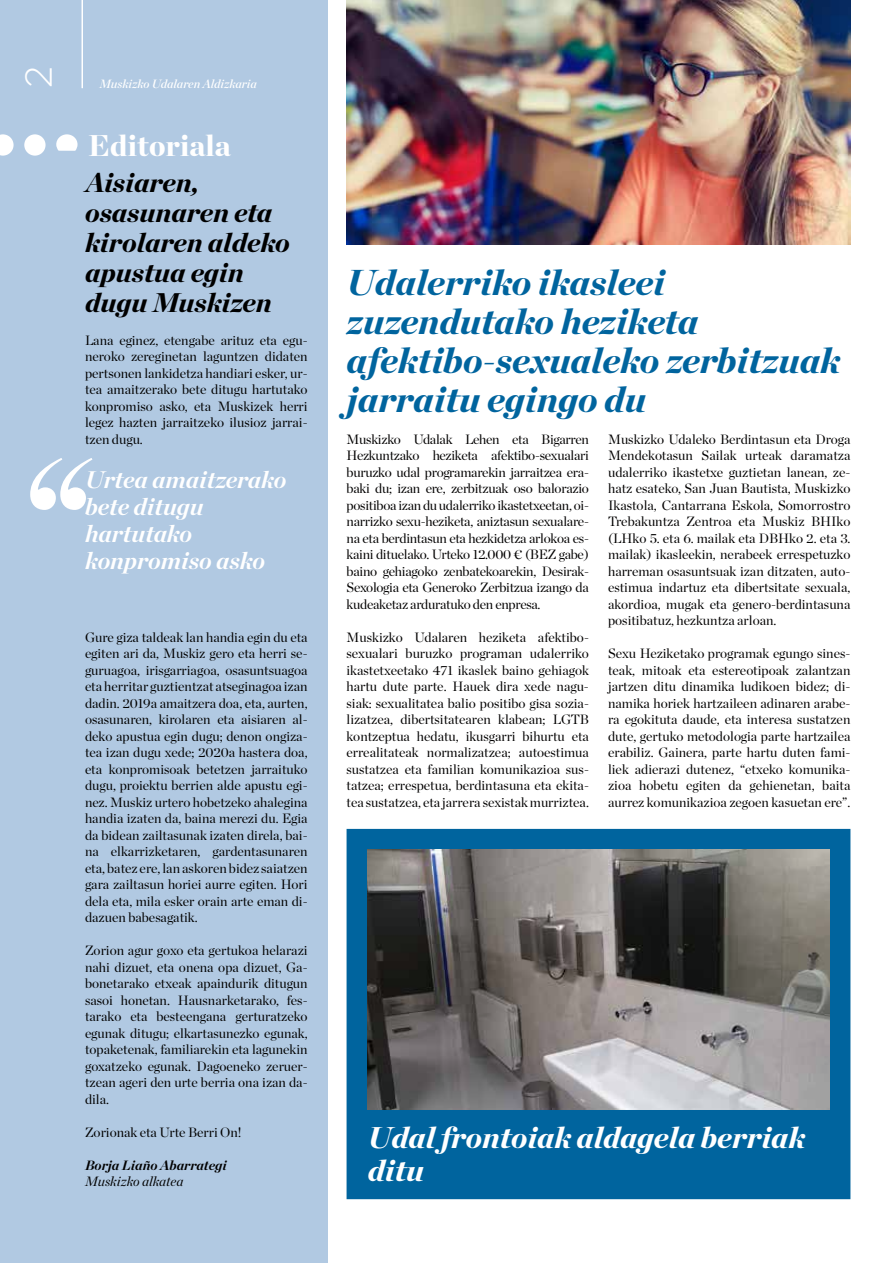
<style>
.page{position:relative;width:893px;height:1263px;background:#fff}
.page>*{position:absolute;margin:0;border:0;box-sizing:border-box;transform-origin:0 0}
.t1{font:300 37.5px "Gotham";color:#fff}
.t2{font:italic 900 36px/39px "Chronicle Display";color:#00649e}
.t3{font:italic 900 30px/33px "Chronicle Display";color:#fff}
.t4{font:900 30px "Chronicle Display";color:#fff}
.t5{font:italic 900 27px/30px "Chronicle Display";color:#000}
.t6{font:italic 700 24px/27px "Chronicle Display";color:#fff}
.t7{font:13.5px/16.5px "Chronicle Display";color:#020100;text-align:justify}
.t8{font:13.5px/16.5px "Chronicle Display";color:#000;text-align:justify}
.t9{font:italic 700 13.5px "Chronicle Display";color:#000}
.t10{font:italic 13.5px "Chronicle Display";color:#000}
.t11{font:italic 12px "Chronicle Display Semi";color:#fff}
</style>
<div class="page">
<div style="left:0;top:0;width:327px;height:1263px;background:#b1c9e2"></div>
<hr style="left:82px;top:0;width:1px;height:88px;background:#fff">
<svg style="left:56px;top:134px;width:22px;height:17px"></svg>
<div style="left:24px;top:134px;width:22px;height:22px;background:#fff;border-radius:50%"></div>
<svg style="left:0;top:134px;width:14px;height:22px"></svg>
<div style="left:347px;top:829px;width:503px;height:370px;background:#00649e"></div>
<img style="left:368px;top:849px;width:461px;height:261px">
<svg style="left:30px;top:458px;width:62px;height:52px"></svg>
<img style="left:347px;top:0;width:503px;height:245px">
<h1 class="t1" style="left:15px;top:88px;width:24px;rotate:-90deg">2</h1>
<p class="t11" style="left:99px;top:74px;width:159px">Muskizko Udalaren Aldizkaria</p>
<h3 class="t4" style="left:88px;top:120px;width:144px">Editoriala</h3>
<h3 class="t5" style="left:85px;top:165px;width:206px">Aisiaren, osasunaren eta kirolaren aldeko apustua egin dugu Muskizen</h3>
<p class="t8" style="left:85px;top:331px;width:224px">Lana eginez, etengabe arituz eta egu&shy;neroko zereginetan laguntzen didaten pertsonen lankidetza handiari esker, ur&shy;tea amaitzerako bete ditugu hartutako konpromiso asko, eta Muskizek herri legez hazten jarraitzeko ilusioz jarrai&shy;tzen dugu.</p>
<h3 class="t6" style="left:85px;top:464px;width:203px">Urtea amaitzerako bete ditugu hartutako konpromiso asko</h3>
<p class="t8" style="left:85px;top:628px;width:224px">Gure giza taldeak lan handia egin du eta egiten ari da, Muskiz gero eta herri se&shy;guruagoa, irisgarriagoa, osasuntsuagoa eta herritar guztientzat atseginagoa izan dadin. 2019a amaitzera doa, eta, aurten, osasunaren, kirolaren eta aisiaren al&shy;deko apustua egin dugu; denon ongiza&shy;tea izan dugu xede; 2020a hastera doa, eta konpromisoak betetzen jarraituko dugu, proiektu berrien alde apustu egi&shy;nez. Muskiz urtero hobetzeko ahalegina handia izaten da, baina merezi du. Egia da bidean zailtasunak izaten direla, bai&shy;na elkarrizketaren, gardentasunaren eta, batez ere, lan askoren bidez saiatzen gara zailtasun horiei aurre egiten. Hori dela eta, mila esker orain arte eman di&shy;dazuen babesagatik.</p>
<p class="t8" style="left:85px;top:941px;width:224px">Zorion agur goxo eta gertukoa helarazi nahi dizuet, eta onena opa dizuet, Ga&shy;bonetarako etxeak apaindurik ditugun sasoi honetan. Hausnarketarako, fes&shy;tarako eta besteengana gerturatzeko egunak ditugu; elkartasunezko egunak, topaketenak, familiarekin eta lagunekin goxatzeko egunak. Dagoeneko zeruer&shy;tzean ageri den urte berria ona izan da&shy;dila.</p>
<p class="t8" style="left:85px;top:1123px;width:158px">Zorionak eta Urte Berri On!</p>
<p class="t9" style="left:85px;top:1154px;width:143px">Borja Liaño Abarrategi</p>
<p class="t10" style="left:85px;top:1171px;width:100px">Muskizko alkatea</p>
<h2 class="t2" style="left:347px;top:259px;width:495px">Udalerriko ikasleei zuzendutako heziketa afektibo-sexualeko zerbitzuak jarraitu egingo du</h2>
<p class="t7" style="left:347px;top:430px;width:244px">Muskizko Udalak Lehen eta Bigarren Hezkuntzako heziketa afektibo-sexualari buruzko udal programarekin jarraitzea era&shy;baki du; izan ere, zerbitzuak oso balorazio positiboa izan du udalerriko ikastetxeetan, oi&shy;narrizko sexu-heziketa, aniztasun sexualare&shy;na eta berdintasun eta hezkidetza arlokoa es&shy;kaini dituelako. Urteko 12.000 € (BEZ gabe) baino gehiagoko zenbatekoarekin, Desirak-Sexologia eta Generoko Zerbitzua izango da kudeaketaz arduratuko den enpresa.</p>
<p class="t7" style="left:347px;top:628px;width:244px">Muskizko Udalaren heziketa afektibo&shy;sexualari buruzko programan udalerriko ikastetxeetako 471 ikaslek baino gehiagok hartu dute parte. Hauek dira xede nagu&shy;siak: sexualitatea balio positibo gisa sozia&shy;lizatzea, dibertsitatearen klabean; LGTB kontzeptua hedatu, ikusgarri bihurtu eta errealitateak normalizatzea; autoestimua sustatzea eta familian komunikazioa sus&shy;tatzea; errespetua, berdintasuna eta ekita&shy;tea sustatzea, eta jarrera sexistak murriztea.</p>
<p class="t7" style="left:608px;top:430px;width:244px">Muskizko Udaleko Berdintasun eta Droga Mendekotasun Sailak urteak daramatza udalerriko ikastetxe guztietan lanean, ze&shy;hatz esateko, San Juan Bautista, Muskizko Ikastola, Cantarrana Eskola, Somorrostro Trebakuntza Zentroa eta Muskiz BHIko (LHko 5. eta 6. mailak eta DBHko 2. eta 3. mailak) ikasleekin, nerabeek errespetuzko harreman osasuntsuak izan ditzaten, auto&shy;estimua indartuz eta dibertsitate sexuala, akordioa, mugak eta genero-berdintasuna positibatuz, hezkuntza arloan.</p>
<p class="t7" style="left:608px;top:644px;width:244px">Sexu Heziketako programak egungo sines&shy;teak, mitoak eta estereotipoak zalantzan jartzen ditu dinamika ludikoen bidez; di&shy;namika horiek hartzaileen adinaren arabe&shy;ra egokituta daude, eta interesa sustatzen dute, gertuko metodologia parte hartzailea erabiliz. Gainera, parte hartu duten fami&shy;liek adierazi dutenez, “etxeko komunika&shy;zioa hobetu egiten da gehienetan, baita aurrez komunikazioa zegoen kasuetan ere”.</p>
<h3 class="t3" style="left:368px;top:1119px;width:439px">Udal frontoiak aldagela berriak ditu</h3>
</div>
